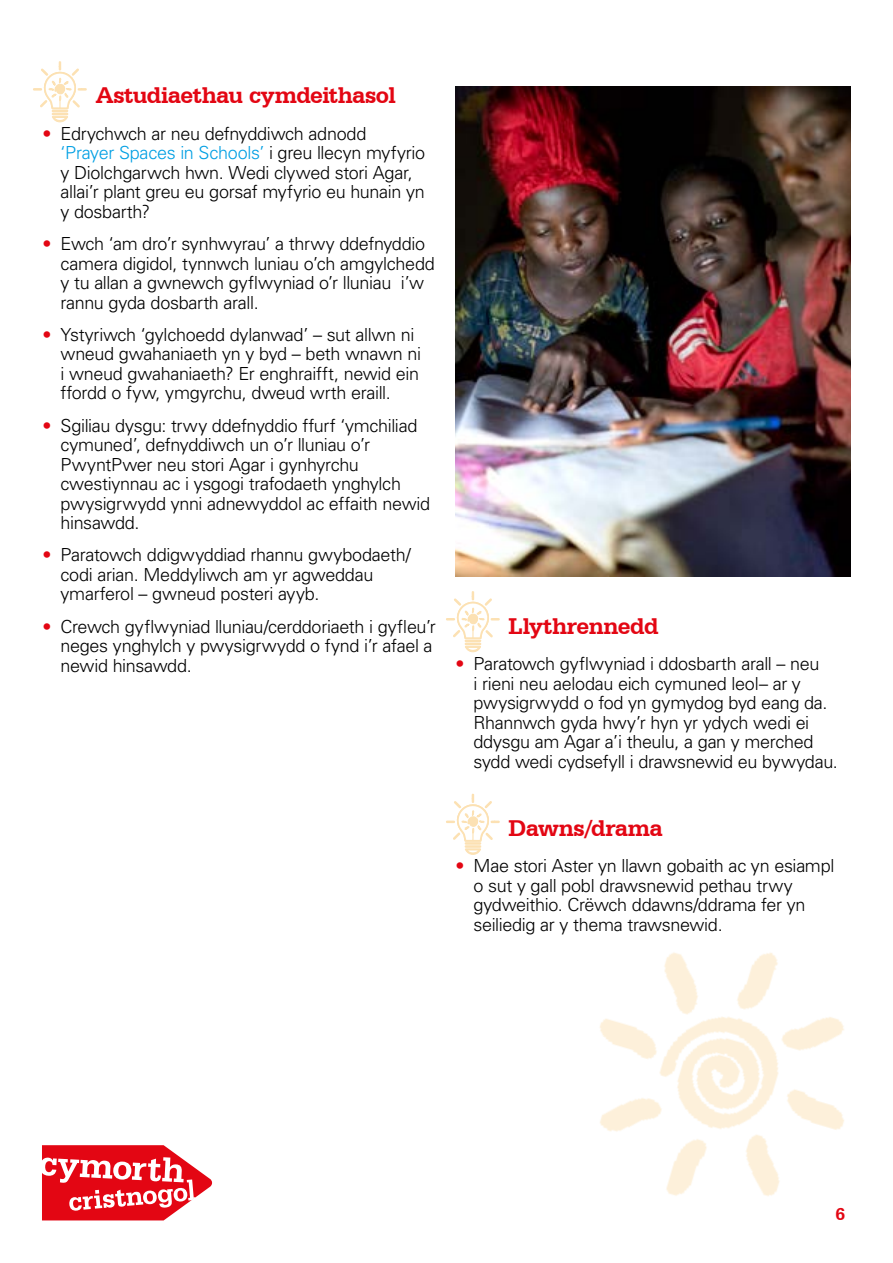
<style>
.page{position:relative;width:893px;height:1263px;background:#fff}
.page>*{position:absolute;margin:0;border:0;box-sizing:border-box;transform-origin:0 0}
.t1{font:700 24px "Serifa BT";letter-spacing:-.015em;color:#e30613}
.t2{font:300 18px/19.5px "Univers CA";letter-spacing:-.02em;color:#000}
.t3{font:700 18px "Serifa BT";color:#e30613}
.s1{color:#e30613}
.s2{color:#009fe3}
</style>
<div class="page">
<svg style="left:42px;top:1145px;width:170px;height:75px"></svg>
<img style="left:455px;top:86px;width:395px;height:490px">
<img style="left:600px;top:952px;width:244px;height:244px">
<svg style="left:446px;top:591px;width:54px;height:62px"></svg>
<svg style="left:446px;top:794px;width:54px;height:61px"></svg>
<svg style="left:33px;top:61px;width:54px;height:62px"></svg>
<h1 class="t1" style="left:96px;top:80px;width:301px">Astudiaethau cymdeithasol</h1>
<p class="t2" style="left:61px;top:124px;width:366px;text-indent:-18px"><span class="s1">•</span> Edrychwch ar neu defnyddiwch adnodd<br><span class="s2">‘Prayer Spaces in Schools’</span> i greu llecyn myfyrio y Diolchgarwch hwn. Wedi clywed stori Agar, allai’r plant greu eu gorsaf myfyrio eu hunain yn y dosbarth?</p>
<p class="t2" style="left:61px;top:234px;width:376px;text-indent:-18px"><span class="s1">•</span> Ewch ‘am dro’r synhwyrau’ a thrwy ddefnyddio camera digidol, tynnwch luniau o’ch amgylchedd y tu allan a gwnewch gyflwyniad o’r lluniau i’w rannu gyda dosbarth arall.</p>
<p class="t2" style="left:61px;top:325px;width:362px;text-indent:-18px"><span class="s1">•</span> Ystyriwch ‘gylchoedd dylanwad’ – sut allwn ni wneud gwahaniaeth yn y byd – beth wnawn ni i wneud gwahaniaeth? Er enghraifft, newid ein ffordd o fyw, ymgyrchu, dweud wrth eraill.</p>
<p class="t2" style="left:61px;top:415px;width:371px;text-indent:-18px"><span class="s1">•</span> Sgiliau dysgu: trwy ddefnyddio ffurf ‘ymchiliad cymuned’, defnyddiwch un o’r lluniau o’r PwyntPwer neu stori Agar i gynhyrchu cwestiynnau ac i ysgogi trafodaeth ynghylch pwysigrwydd ynni adnewyddol ac effaith newid hinsawdd.</p>
<p class="t2" style="left:61px;top:545px;width:352px;text-indent:-18px"><span class="s1">•</span> Paratowch ddigwyddiad rhannu gwybodaeth/ codi arian. Meddyliwch am yr agweddau ymarferol – gwneud posteri ayyb.</p>
<p class="t2" style="left:61px;top:616px;width:377px;text-indent:-18px"><span class="s1">•</span> Crewch gyflwyniad lluniau/cerddoriaeth i gyfleu’r neges ynghylch y pwysigrwydd o fynd i’r afael a newid hinsawdd.</p>
<h1 class="t1" style="left:509px;top:611px;width:151px">Llythrennedd</h1>
<p class="t2" style="left:473px;top:654px;width:366px;text-indent:-18px"><span class="s1">•</span> Paratowch gyflwyniad i ddosbarth arall – neu<br>i rieni neu aelodau eich cymuned leol– ar y pwysigrwydd o fod yn gymydog byd eang da.<br>Rhannwch gyda hwy’r hyn yr ydych wedi ei ddysgu am Agar a’i theulu, a gan y merched sydd wedi cydsefyll i drawsnewid eu bywydau.</p>
<h1 class="t1" style="left:509px;top:813px;width:156px">Dawns/drama</h1>
<p class="t2" style="left:473px;top:856px;width:362px;text-indent:-18px"><span class="s1">•</span> Mae stori Aster yn llawn gobaith ac yn esiampl o sut y gall pobl drawsnewid pethau trwy gydweithio. Crëwch ddawns/ddrama fer yn seiliedig ar y thema trawsnewid.</p>
<p class="t3" style="left:836px;top:1203px;width:11px">6</p>
</div>
